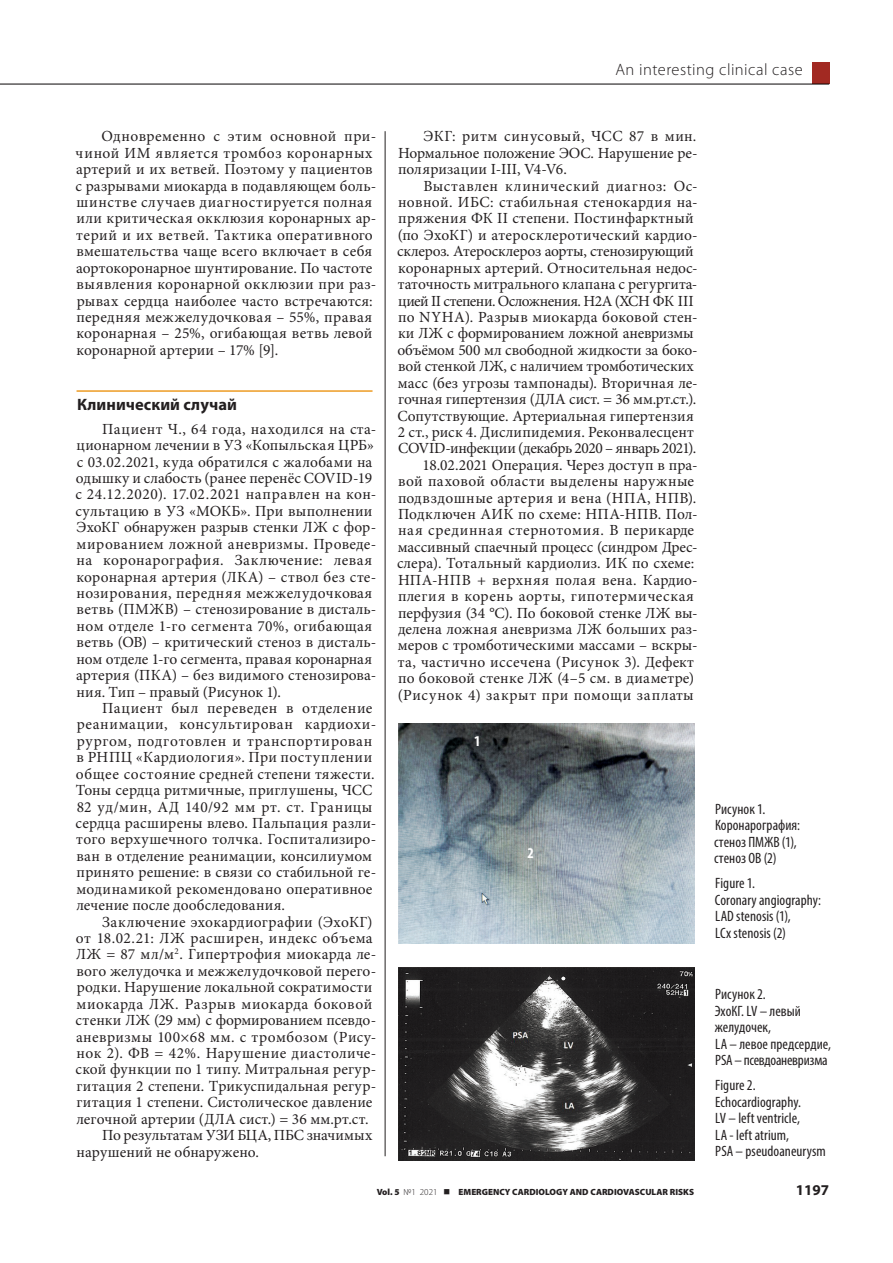
<style>
.page{position:relative;width:893px;height:1263px;background:#fff}
.page>*{position:absolute;margin:0;border:0;box-sizing:border-box;transform-origin:0 0}
.t1{font:300 16.5px "Myriad Pro";letter-spacing:.03em;color:#231f20}
.t2{font:700 16.5px "Myriad Pro";letter-spacing:.005em;color:#231f20}
.t3{font:15.45px/16.4px "Minion Pro";letter-spacing:.015em;color:#231f20}
.t4{font:15.45px "Minion Pro";letter-spacing:-.005em;color:#231f20}
.t5{font:15.45px "Minion Pro";letter-spacing:.035em;color:#231f20}
.t6{font:condensed 15px/16.5px "Myriad Pro";letter-spacing:.005em;color:#231f20}
.t7{font:700 15px "Myriad Pro";color:#231f20}
.t8{font:700 condensed 15px "Myriad Pro";color:#fff}
.t9{font:900 9px "Myriad Pro";color:#231f20}
.s1{font-weight:300}
</style>
<div class="page">
<hr style="left:385px;top:131px;width:1px;height:1025px;background:#231f20">
<hr style="left:77px;top:390px;width:296px;height:2px;background:#ed9b24">
<img style="left:398px;top:968px;width:296px;height:193px">
<img style="left:398px;top:723px;width:296px;height:220px">
<hr style="left:0;top:83px;width:829px;height:2px;background:#231f20">
<div style="left:812px;top:63px;width:17px;height:21px;background:#a22922"></div>
<p class="t3" style="left:75px;top:128px;width:302px;text-indent:26px">Одновременно с этим основной при&shy;чиной ИМ является тромбоз коронарных артерий и их ветвей. Поэтому у пациентов с разрывами миокарда в подавляющем боль&shy;шинстве случаев диагностируется полная или критическая окклюзия коронарных ар&shy;терий и их ветвей. Тактика оперативного вмешательства чаще всего включает в себя аортокоронарное шунтирование. По частоте выявления коронарной окклюзии при раз&shy;рывах сердца наиболее часто встречаются: передняя межжелудочковая – 55%, правая коронарная – 25%, огибающая ветвь левой коронарной артерии – 17% [9].</p>
<p class="t2" style="left:77px;top:393px;width:161px">Клинический случай</p>
<p class="t3" style="left:76px;top:421px;width:302px;text-indent:27px">Пациент Ч., 64 года, находился на ста&shy;ционарном лечении в УЗ «Копыльская ЦРБ» c 03.02.2021, куда обратился с жалобами на одышку и слабость (ранее перенёс COVID-19 с 24.12.2020). 17.02.2021 направлен на кон&shy;сультацию в УЗ «МОКБ». При выполнении ЭхоКГ обнаружен разрыв стенки ЛЖ с фор-- мированием ложной аневризмы. Проведе&shy;на коронарография. Заключение: левая коронарная артерия (ЛКА) – ствол без сте&shy;нозирования, передняя межжелудочковая ветвь (ПМЖВ) – стенозирование в дисталь&shy;ном отделе 1-го сегмента 70%, огибающая ветвь (ОВ) – критический стеноз в дисталь&shy;ном отделе 1-го сегмента, правая коронарная артерия (ПКА) – без видимого стенозирова&shy;ния. Тип – правый (Рисунок 1).</p>
<p class="t3" style="left:76px;top:700px;width:302px;text-indent:27px">Пациент был переведен в отделение реанимации, консультирован кардиохи&shy;рургом, подготовлен и транспортирован в РНПЦ «Кардиология». При поступлении общее состояние средней степени тяжести.<br>Тоны сердца ритмичные, приглушены, ЧСС 82 уд/мин, АД 140/92 мм рт. ст. Границы сердца расширены влево. Пальпация разли&shy;того верхушечного толчка. Госпитализиро&shy;ван в отделение реанимации, консилиумом принято решение: в связи со стабильной ге&shy;модинамикой рекомендовано оперативное лечение после дообследования.</p>
<p class="t3" style="left:102px;top:913px;width:272px">Заключение эхокардиографии (ЭхоКГ)</p>
<p class="t5" style="left:76px;top:928px;width:298px">от 18.02.21: ЛЖ расширен, индекс объема</p>
<p class="t3" style="left:76px;top:946px;width:301px">ЛЖ = 87 мл/м<sup>2</sup>. Гипертрофия миокарда ле-</p>
<p class="t3" style="left:77px;top:963px;width:301px">вого желудочка и межжелудочковой перего-</p>
<p class="t3" style="left:77px;top:979px;width:297px">родки. Нарушение локальной сократимости</p>
<p class="t3" style="left:76px;top:996px;width:297px">миокарда ЛЖ. Разрыв миокарда боковой</p>
<p class="t4" style="left:76px;top:1010px;width:300px">стенки ЛЖ (29 мм) с формированием псевдо-</p>
<p class="t3" style="left:76px;top:1028px;width:302px">аневризмы 100×68 мм. с тромбозом (Рису-</p>
<p class="t3" style="left:77px;top:1045px;width:301px">нок 2). ФВ = 42%. Нарушение диастоличе-</p>
<p class="t3" style="left:76px;top:1061px;width:302px">ской функции по 1 типу. Митральная регур-</p>
<p class="t3" style="left:77px;top:1078px;width:301px">гитация 2 степени. Трикуспидальная регур-</p>
<p class="t3" style="left:77px;top:1094px;width:297px">гитация 1 степени. Систолическое давление</p>
<p class="t3" style="left:76px;top:1110px;width:294px">легочной артерии (ДЛА сист.) = 36 мм.рт.ст.</p>
<p class="t4" style="left:102px;top:1125px;width:272px">По результатам УЗИ БЦА, ПБС значимых</p>
<p class="t3" style="left:77px;top:1143px;width:184px">нарушений не обнаружено.</p>
<p class="t1" style="left:615px;top:61px;width:189px">An interesting clinical case</p>
<p class="t3" style="left:398px;top:128px;width:301px;text-align:justify;text-indent:26px">ЭКГ: ритм синусовый, ЧСС 87 в мин.<br>Нормальное положение ЭОС. Нарушение ре&shy;поляризации I-III, V4-V6.</p>
<p class="t3" style="left:397px;top:177px;width:302px;text-align:right">Выставлен клинический диагноз: Ос&shy;новной. ИБС: стабильная стенокардия на&shy;пряжения ФК II степени. Постинфарктный (по ЭхоКГ) и атеросклеротический кардио&shy;склероз. Атеросклероз аорты, стенозирующий коронарных артерий. Относительная недос&shy;таточность митрального клапана с регургита&shy;цией II степени. Осложнения. Н2А (ХСН ФК III по NYHA). Разрыв миокарда боковой стен&shy;ки ЛЖ с формированием ложной аневризмы объёмом 500 мл свободной жидкости за боко&shy;вой стенкой ЛЖ, с наличием тромботических масс (без угрозы тампонады). Вторичная ле&shy;гочная гипертензия (ДЛА сист. = 36 мм.рт.ст.).<br>Сопутствующие. Артериальная гипертензия 2 ст., риск 4. Дислипидемия. Реконвалесцент COVID-инфекции (декабрь 2020 – январь 2021).<br>18.02.2021 Операция. Через доступ в пра&shy;вой паховой области выделены наружные подвздошные артерия и вена (НПА, НПВ).<br>Подключен АИК по схеме: НПА-НПВ. Пол&shy;ная срединная стернотомия. В перикарде массивный спаечный процесс (синдром Дрес&shy;слера). Тотальный кардиолиз. ИК по схеме:<br>НПА-НПВ + верхняя полая вена. Кардио&shy;плегия в корень аорты, гипотермическая перфузия (34 °С). По боковой стенке ЛЖ вы&shy;делена ложная аневризма ЛЖ больших раз&shy;меров с тромботическими массами – вскры&shy;та, частично иссечена (Рисунок 3). Дефект по боковой стенке ЛЖ (4–5 см. в диаметре) (Рисунок 4) закрыт при помощи заплаты</p>
<p class="t8" style="left:474px;top:732px;width:8px">1</p>
<p class="t8" style="left:527px;top:844px;width:8px">2</p>
<p class="t6" style="left:714px;top:800px;width:87px">Рисунок 1.<br>Коронарография: стеноз ПМЖВ (1), стеноз ОВ (2)</p>
<p class="t6" style="left:715px;top:875px;width:108px">Figure 1.<br>Coronary angiography:<br>LAD stenosis (1),<br>LCx stenosis (2)</p>
<p class="t6" style="left:715px;top:986px;width:118px">Рисунок 2.<br>ЭхоКГ. LV – левый желудочек,<br>LA – левое предсердие,<br>PSA – псевдоаневризма</p>
<p class="t6" style="left:715px;top:1077px;width:112px">Figure 2.<br>Echocardiography.<br>LV – left ventricle,<br>LA - left atrium,<br>PSA – pseudoaneurysm</p>
<p class="t9" style="left:377px;top:1186px;width:319px">Vol. 5 <span class="s1">№1 2021</span> ■ EMERGENCY CARDIOLOGY AND CARDIOVASCULAR RISKS</p>
<p class="t7" style="left:796px;top:1180px;width:35px">1197</p>
</div>
